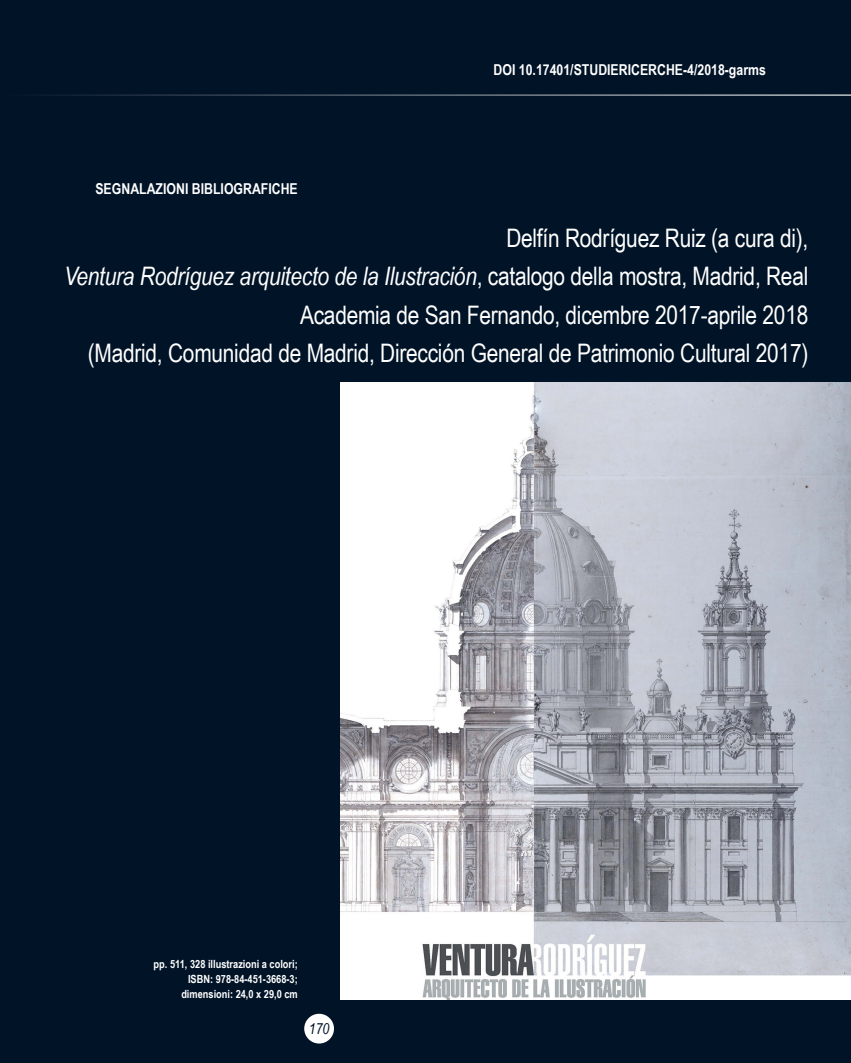
<style>
.page{position:relative;width:851px;height:1063px;background:#fff}
.page>*{position:absolute;margin:0;border:0;box-sizing:border-box;transform-origin:0 0}
.t1{font:25.5px/38.2px "Arial Narrow";letter-spacing:-.01em;color:#fff;text-align:right}
.t2{font:700 15px "Arial Narrow";color:#fff}
.t3{font:italic 15px "Arial Narrow";color:#001327}
.t4{font:700 11.25px "Arial Narrow";color:#fff}
.s1{font-style:italic}
</style>
<div class="page">
<div style="left:0;top:0;width:850px;height:1063px;background:#001327"></div>
<div style="left:304px;top:1014px;width:30px;height:30px;background:#fff;border-radius:50%"></div>
<hr style="left:0;top:95px;width:850px;height:1px;background:#fff">
<img style="left:340px;top:383px;width:510px;height:616px">
<p class="t2" style="left:95px;top:177px;width:204px">SEGNALAZIONI BIBLIOGRAFICHE</p>
<p class="t2" style="left:493px;top:58px;width:274px">DOI 10.17401/STUDIERICERCHE-4/2018-garms</p>
<p class="t1" style="left:506px;top:218px;width:303px">Delfín Rodríguez Ruiz (a cura di),</p>
<p class="t1" style="left:64px;top:256px;width:745px"><span class="s1">Ventura Rodríguez arquitecto de la Ilustración</span>, catalogo della mostra, Madrid, Real<br>Academia de San Fernando, dicembre 2017-aprile 2018</p>
<p class="t1" style="left:88px;top:333px;width:721px">(Madrid, Comunidad de Madrid, Dirección General de Patrimonio Cultural 2017)</p>
<p class="t4" style="left:154px;top:956px;width:146px">pp. 511, 328 illustrazioni a colori;</p>
<p class="t4" style="left:188px;top:971px;width:111px">ISBN: 978-84-451-3668-3;</p>
<p class="t4" style="left:181px;top:986px;width:118px">dimensioni: 24,0 x 29,0 cm</p>
<p class="t3" style="left:309px;top:1018px;width:22px">170</p>
</div>
